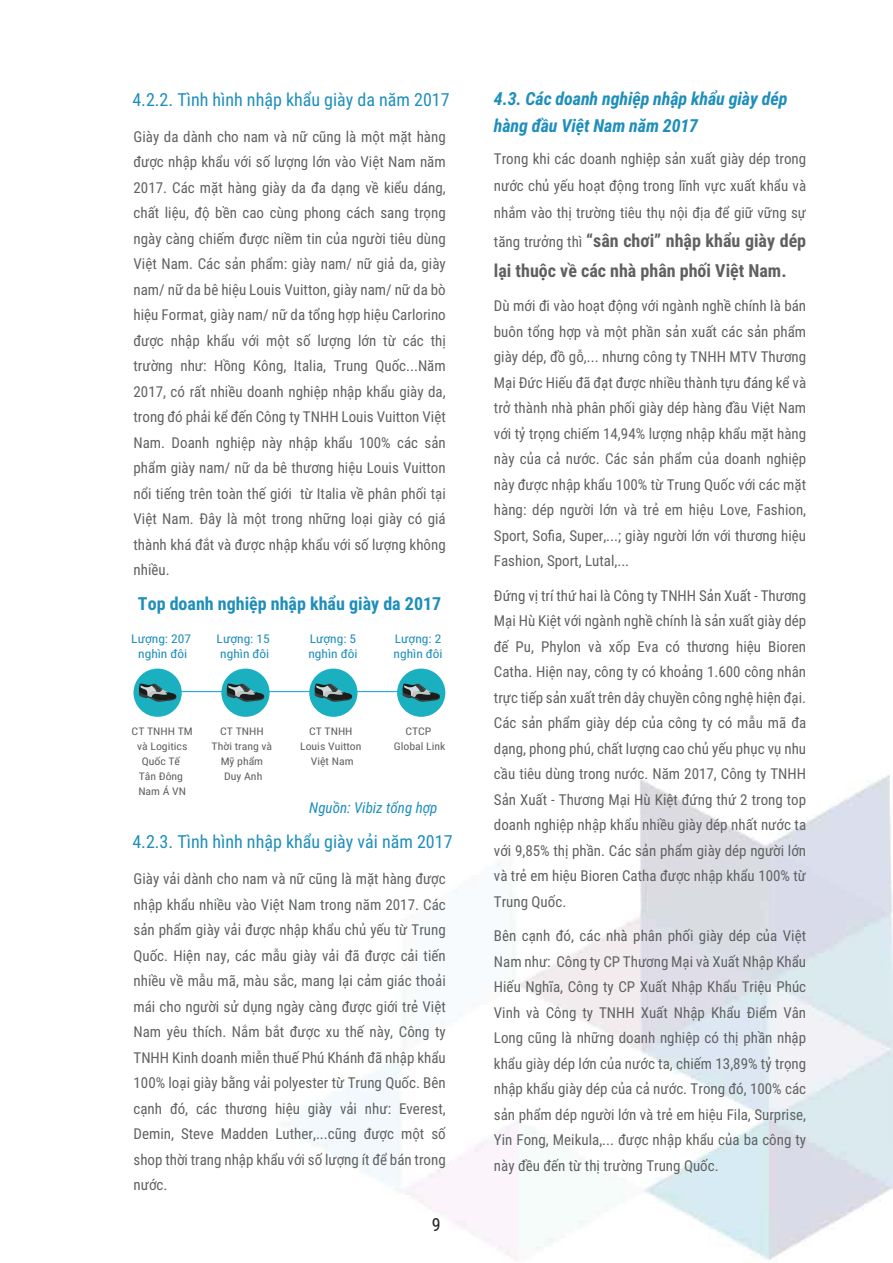
<style>
.page{position:relative;width:893px;height:1263px;background:#fff}
.page>*{position:absolute;margin:0;border:0;box-sizing:border-box;transform-origin:0 0}
.t1{font:18px "Roboto Condensed";color:#1e8ebb}
.t2{font:700 18px/29.2px "Roboto Condensed";color:#5f6060}
.t3{font:italic 700 18px/27px "Roboto Condensed";letter-spacing:-.005em;color:#1e8ebb}
.t4{font:700 18px "Roboto Condensed";color:#1e8ebb}
.t5{font:18px "Roboto Condensed";color:#221f1f}
.t6{font:15px/25.5px "Roboto Condensed";color:#606262;text-align:justify}
.t7{font:15px "Roboto Condensed";color:#5f6060}
.t8{font:italic 15px "Roboto Condensed";color:#1e8ebb}
.t9{font:12px/15px "Roboto Condensed";color:#1e8ebb;scale:1.12 1}
.t10{font:10.5px/15px "Roboto Condensed";color:#5f6060;text-align:center;scale:1.12 1}
.s1{font-weight:400;font-size:15px;color:#606262}
</style>
<div class="page">
<img style="left:133px;top:668px;width:760px;height:593px">
<hr style="left:156px;top:691px;width:274px;height:1px;background:#23a9e1">
<div style="left:134px;top:669px;width:48px;height:48px;background:#1ab0bf;border-radius:50%"></div>
<svg style="left:138px;top:683px;width:39px;height:19px"></svg>
<div style="left:221px;top:669px;width:49px;height:48px;background:#1ab0bf;border-radius:50%"></div>
<svg style="left:226px;top:683px;width:39px;height:19px"></svg>
<div style="left:309px;top:669px;width:48px;height:48px;background:#1ab0bf;border-radius:50%"></div>
<svg style="left:314px;top:683px;width:38px;height:19px"></svg>
<div style="left:397px;top:669px;width:48px;height:48px;background:#1ab0bf;border-radius:50%"></div>
<svg style="left:402px;top:683px;width:38px;height:19px"></svg>
<p class="t1" style="left:132px;top:87px;width:319px">4.2.2. Tình hình nhập khẩu giày da năm 2017</p>
<p class="t6" style="left:134px;top:123px;width:314px">Giày da dành cho nam và nữ cũng là một mặt hàng được nhập khẩu với số lượng lớn vào Việt Nam năm 2017. Các mặt hàng giày da đa dạng về kiểu dáng, chất liệu, độ bền cao cùng phong cách sang trọng ngày càng chiếm được niềm tin của người tiêu dùng Việt Nam. Các sản phẩm: giày nam/ nữ giả da, giày nam/ nữ da bê hiệu Louis Vuitton, giày nam/ nữ da bò hiệu Format, giày nam/ nữ da tổng hợp hiệu Carlorino được nhập khẩu với một số lượng lớn từ các thị trường như: Hồng Kông, Italia, Trung Quốc...Năm 2017, có rất nhiều doanh nghiệp nhập khẩu giày da, trong đó phải kể đến Công ty TNHH Louis Vuitton Việt Nam. Doanh nghiệp này nhập khẩu 100% các sản phẩm giày nam/ nữ da bê thương hiệu Louis Vuitton nổi tiếng trên toàn thế giới từ Italia về phân phối tại Việt Nam. Đây là một trong những loại giày có giá thành khá đắt và được nhập khẩu với số lượng không nhiều.</p>
<p class="t4" style="left:138px;top:591px;width:305px">Top doanh nghiệp nhập khẩu giày da 2017</p>
<p class="t9" style="left:131px;top:630px;width:55px;text-align:center">Lượng: 207 nghìn đôi</p>
<p class="t9" style="left:217px;top:630px;width:49px">Lượng: 15 nghìn đôi</p>
<p class="t9" style="left:308px;top:630px;width:45px">Lượng: 5 nghìn đôi</p>
<p class="t9" style="left:394px;top:630px;width:45px">Lượng: 2 nghìn đôi</p>
<p class="t10" style="left:132px;top:723px;width:56px">CT TNHH TM và Logitics<br>Quốc Tế<br>Tân Đông<br>Nam Á VN</p>
<p class="t10" style="left:212px;top:723px;width:56px">CT TNHH<br>Thời trang và<br>Mỹ phẩm<br>Duy Anh</p>
<p class="t10" style="left:300px;top:723px;width:56px">CT TNHH<br>Louis Vuitton<br>Việt Nam</p>
<p class="t10" style="left:394px;top:723px;width:48px">CTCP<br>Global Link</p>
<p class="t8" style="left:309px;top:797px;width:130px">Nguồn: Vibiz tổng hợp</p>
<p class="t1" style="left:132px;top:829px;width:322px">4.2.3. Tình hình nhập khẩu giày vải năm 2017</p>
<p class="t6" style="left:134px;top:865px;width:314px">Giày vải dành cho nam và nữ cũng là mặt hàng được nhập khẩu nhiều vào Việt Nam trong năm 2017. Các sản phẩm giày vải được nhập khẩu chủ yếu từ Trung Quốc. Hiện nay, các mẫu giày vải đã được cải tiến nhiều về mẫu mã, màu sắc, mang lại cảm giác thoải mái cho người sử dụng ngày càng được giới trẻ Việt Nam yêu thích. Nắm bắt được xu thế này, Công ty TNHH Kinh doanh miễn thuế Phú Khánh đã nhập khẩu 100% loại giày bằng vải polyester từ Trung Quốc. Bên cạnh đó, các thương hiệu giày vải như: Everest, Demin, Steve Madden Luther,...cũng được một số shop thời trang nhập khẩu với số lượng ít để bán trong nước.</p>
<p class="t5" style="left:432px;top:1212px;width:10px">9</p>
<p class="t3" style="left:494px;top:84px;width:295px">4.3. Các doanh nghiệp nhập khẩu giày dép hàng đầu Việt Nam năm 2017</p>
<p class="t6" style="left:494px;top:145px;width:314px;line-height:27px">Trong khi các doanh nghiệp sản xuất giày dép trong nước chủ yếu hoạt động trong lĩnh vực xuất khẩu và nhắm vào thị trường tiêu thụ nội địa để giữ vững sự</p>
<p class="t2" style="left:494px;top:226px;width:314px"><span class="s1">tăng trưởng thì</span> “sân chơi” nhập khẩu giày dép lại thuộc về các nhà phân phối Việt Nam.</p>
<p class="t7" style="left:494px;top:295px;width:314px">Dù mới đi vào hoạt động với ngành nghề chính là bán</p>
<p class="t6" style="left:494px;top:318px;width:314px">buôn tổng hợp và một phần sản xuất các sản phẩm giày dép, đồ gỗ,... nhưng công ty TNHH MTV Thương Mại Đức Hiếu đã đạt được nhiều thành tựu đáng kể và trở thành nhà phân phối giày dép hàng đầu Việt Nam với tỷ trọng chiếm 14,94% lượng nhập khẩu mặt hàng này của cả nước. Các sản phẩm của doanh nghiệp này được nhập khẩu 100% từ Trung Quốc với các mặt hàng: dép người lớn và trẻ em hiệu Love, Fashion, Sport, Sofia, Super,...; giày người lớn với thương hiệu Fashion, Sport, Lutal,...</p>
<p class="t7" style="left:494px;top:585px;width:314px">Đứng vị trí thứ hai là Công ty TNHH Sản Xuất - Thương</p>
<p class="t6" style="left:494px;top:607px;width:314px">Mại Hù Kiệt với ngành nghề chính là sản xuất giày dép đế Pu, Phylon và xốp Eva có thương hiệu Bioren Catha. Hiện nay, công ty có khoảng 1.600 công nhân trực tiếp sản xuất trên dây chuyền công nghệ hiện đại.<br>Các sản phẩm giày dép của công ty có mẫu mã đa dạng, phong phú, chất lượng cao chủ yếu phục vụ nhu cầu tiêu dùng trong nước. Năm 2017, Công ty TNHH Sản Xuất - Thương Mại Hù Kiệt đứng thứ 2 trong top doanh nghiệp nhập khẩu nhiều giày dép nhất nước ta với 9,85% thị phần. Các sản phẩm giày dép người lớn và trẻ em hiệu Bioren Catha được nhập khẩu 100% từ Trung Quốc.</p>
<p class="t7" style="left:494px;top:925px;width:314px">Bên cạnh đó, các nhà phân phối giày dép của Việt</p>
<p class="t6" style="left:494px;top:948px;width:314px">Nam như: Công ty CP Thương Mại và Xuất Nhập Khẩu Hiếu Nghĩa, Công ty CP Xuất Nhập Khẩu Triệu Phúc Vinh và Công ty TNHH Xuất Nhập Khẩu Điểm Vân Long cũng là những doanh nghiệp có thị phần nhập khẩu giày dép lớn của nước ta, chiếm 13,89% tỷ trọng nhập khẩu giày dép của cả nước. Trong đó, 100% các sản phẩm dép người lớn và trẻ em hiệu Fila, Surprise, Yin Fong, Meikula,... được nhập khẩu của ba công ty này đều đến từ thị trường Trung Quốc.</p>
</div>
